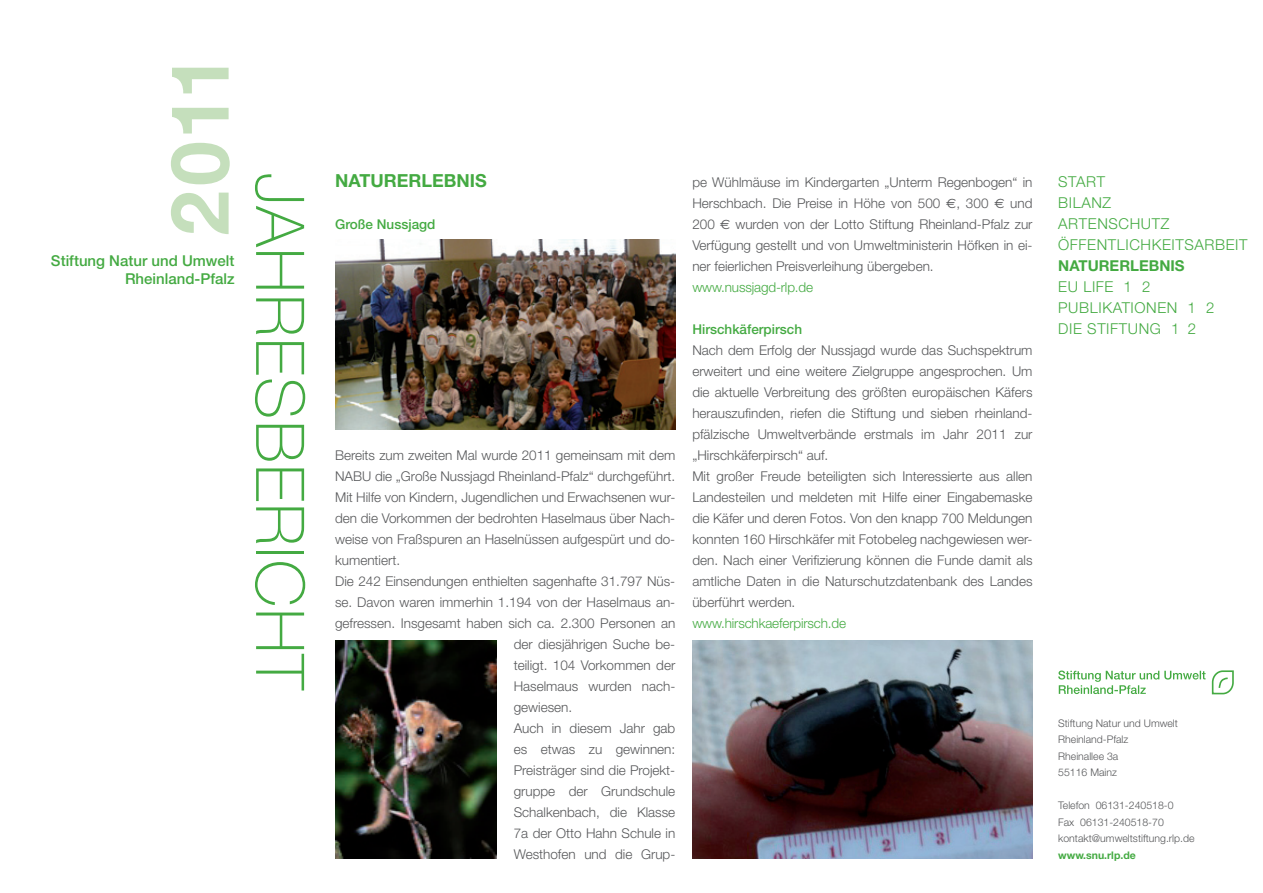
<style>
.page{position:relative;width:1263px;height:893px;background:#fff}
.page>*{position:absolute;margin:0;border:0;box-sizing:border-box;transform-origin:0 0}
.t1{font:700 80.85px "Helvetica Neue";color:#c5dfbc}
.t2{font:100 67.2px "Helvetica Neue";letter-spacing:.02em;color:#44aa42}
.t3{font:700 18px "Helvetica Neue";color:#44aa42}
.t4{font:300 15px/21px "Helvetica Neue";letter-spacing:.04em;color:#44aa42}
.t5{font:500 15px/18px "Helvetica Neue";color:#44aa42;text-align:right}
.t6{font:700 15px "Helvetica Neue";color:#44aa42}
.t7{font:300 13.5px/21px "Helvetica Neue";color:#57585a}
.t8{font:300 13.5px "Helvetica Neue";letter-spacing:-.01em;color:#44aa42}
.t9{font:500 13.5px "Helvetica Neue";color:#44aa42}
.t10{font:300 10.5px/16.5px "Helvetica Neue";color:#57585a}
.t11{font:700 10.5px "Helvetica Neue";color:#44aa42}
.s1{font-family:"Euro Sans";font-weight:400}
</style>
<div class="page">
<svg style="left:1211px;top:670px;width:23px;height:25px"></svg>
<svg style="left:1058px;top:670px;width:147px;height:24px"></svg>
<img style="left:335px;top:641px;width:162px;height:218px">
<img style="left:692px;top:641px;width:340px;height:218px">
<img style="left:335px;top:239px;width:340px;height:190px">
<h1 class="t1" style="left:150px;top:236px;width:183px;rotate:-90deg">2011</h1>
<p class="t5" style="left:51px;top:252px;width:185px">Stiftung Natur und Umwelt<br>Rheinland-Pfalz</p>
<h3 class="t3" style="left:335px;top:169px;width:151px">NATURERLEBNIS</h3>
<p class="t7" style="left:692px;top:171px;width:342px;text-align:justify">pe Wühlmäuse im Kindergarten „Unterm Regenbogen“ in Herschbach. Die Preise in Höhe von 500 <span class="s1">E</span>, 300 <span class="s1">E</span> und 200 <span class="s1">E</span> wurden von der Lotto Stiftung Rheinland-Pfalz zur Verfügung gestellt und von Umweltministerin Höfken in ei&shy;ner feierlichen Preisverleihung übergeben.</p>
<p class="t8" style="left:692px;top:279px;width:122px">www.nussjagd-rlp.de</p>
<h2 class="t2" style="left:318px;top:173px;width:520px;rotate:90deg">JAHRESBERICHT</h2>
<p class="t4" style="left:1058px;top:171px;width:187px">Start<br>Bilanz<br>artenschutz öffentlichkeitsarbeit</p>
<p class="t9" style="left:335px;top:216px;width:102px">Große Nussjagd</p>
<p class="t6" style="left:1058px;top:256px;width:126px">NATURERLEBNIS</p>
<p class="t4" style="left:1058px;top:276px;width:94px">eu life 1 2 pub</p>
<p class="t4" style="left:1058px;top:297px;width:158px;text-indent:32px">likation en 1 2<br>Die stiftun</p>
<p class="t4" style="left:1150px;top:318px;width:48px">g 1 2</p>
<p class="t9" style="left:692px;top:321px;width:111px">Hirschkäferpirsch</p>
<p class="t7" style="left:692px;top:339px;width:342px">Nach dem Erfolg der Nussjagd wurde das Suchspektrum erweitert und eine weitere Zielgruppe angesprochen. Um die aktuelle Verbreitung des größten europäischen Käfers herauszufinden, riefen die Stiftung und sieben rheinland&shy;pfälzische Umweltverbände erstmals im Jahr 2011 zur „Hirschkäferpirsch“ auf.<br>Mit großer Freude beteiligten sich Interessierte aus allen Landesteilen und meldeten mit Hilfe einer Eingabemaske die Käfer und deren Fotos. Von den knapp 700 Meldungen konnten 160 Hirschkäfer mit Fotobeleg nachgewiesen wer&shy;den. Nach einer Verifizierung können die Funde damit als amtliche Daten in die Naturschutzdatenbank des Landes überführt werden.</p>
<p class="t8" style="left:692px;top:615px;width:155px">www.hirschkaeferpirsch.de</p>
<p class="t7" style="left:335px;top:444px;width:342px">Bereits zum zweiten Mal wurde 2011 gemeinsam mit dem</p>
<p class="t7" style="left:335px;top:465px;width:342px">NABU die „Große Nussjagd Rheinland-Pfalz“ durchgeführt.</p>
<p class="t7" style="left:335px;top:486px;width:342px">Mit Hilfe von Kindern, Jugendlichen und Erwachsenen wur-</p>
<p class="t7" style="left:335px;top:507px;width:342px">den die Vorkommen der bedrohten Haselmaus über Nach-</p>
<p class="t7" style="left:335px;top:528px;width:342px">weise von Fraßspuren an Haselnüssen aufgespürt und do-</p>
<p class="t7" style="left:335px;top:549px;width:67px">kumentiert.</p>
<p class="t7" style="left:335px;top:570px;width:342px">Die 242 Einsendungen enthielten sagenhafte 31.797 Nüs-</p>
<p class="t7" style="left:335px;top:591px;width:342px">se. Davon waren immerhin 1.194 von der Haselmaus an-</p>
<p class="t7" style="left:335px;top:612px;width:342px">gefressen. Insgesamt haben sich ca. 2.300 Personen an</p>
<p class="t7" style="left:514px;top:633px;width:163px">der diesjährigen Suche be-</p>
<p class="t7" style="left:514px;top:654px;width:163px">teiligt. 104 Vorkommen der</p>
<p class="t7" style="left:514px;top:675px;width:163px">Haselmaus wurden nach-</p>
<p class="t7" style="left:514px;top:696px;width:60px">gewiesen.</p>
<p class="t7" style="left:514px;top:717px;width:163px">Auch in diesem Jahr gab</p>
<p class="t7" style="left:514px;top:738px;width:163px">es etwas zu gewinnen:</p>
<p class="t7" style="left:514px;top:759px;width:163px">Preisträger sind die Projekt-</p>
<p class="t7" style="left:514px;top:780px;width:163px">gruppe der Grundschule</p>
<p class="t7" style="left:514px;top:801px;width:163px">Schalkenbach, die Klasse</p>
<p class="t7" style="left:514px;top:822px;width:163px">7a der Otto Hahn Schule in</p>
<p class="t7" style="left:514px;top:843px;width:163px">Westhofen und die Grup-</p>
<p class="t10" style="left:1058px;top:715px;width:121px">Stiftung Natur und Umwelt<br>Rheinland-Pfalz<br>Rheinallee 3a<br>55116 Mainz</p>
<p class="t10" style="left:1058px;top:797px;width:138px">Telefon 06131-240518-0<br>Fax 06131-240518-70 kontakt@umweltstiftung.rlp.de</p>
<p class="t11" style="left:1058px;top:849px;width:79px">WWW.SNU.RLP.DE</p>
</div>
